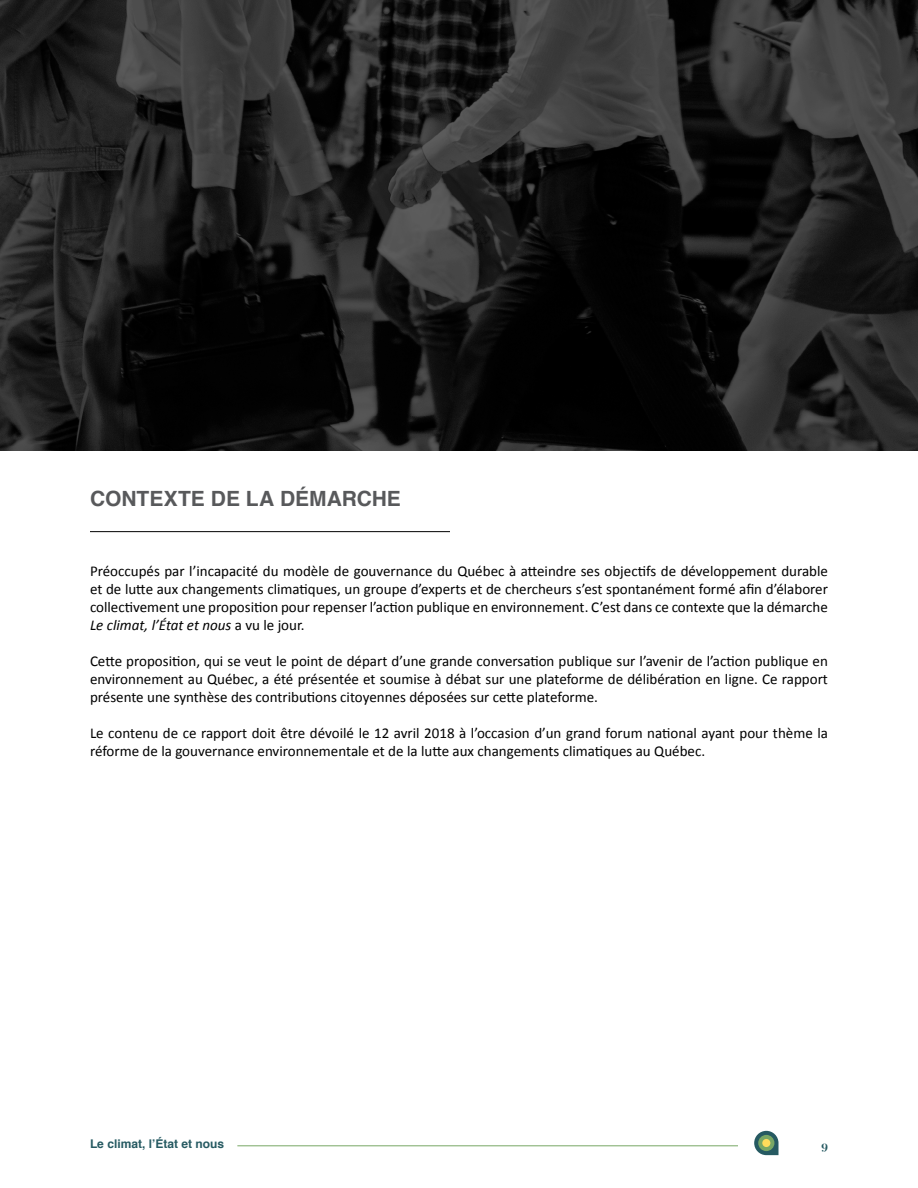
<style>
.page{position:relative;width:918px;height:1188px;background:#fff}
.page>*{position:absolute;margin:0;border:0;box-sizing:border-box;transform-origin:0 0}
.t1{font:700 21px "Helvetica";color:#58595b}
.t2{font:15px/18px "Calibri";color:#000;text-align:justify}
.t3{font:700 12px "Helvetica";color:#265a62}
.t4{font:700 12px "Bodoni Svty Two OSITCTT";color:#265a62}
.s1{font-style:italic}
</style>
<div class="page">
<svg style="left:754px;top:1131px;width:24px;height:24px"></svg>
<div style="left:758px;top:1135px;width:16px;height:16px;background:#78a765;border-radius:50%"></div>
<div style="left:762px;top:1139px;width:8px;height:8px;background:#ffdc5b;border-radius:50%"></div>
<hr style="left:237px;top:1146px;width:501px;height:1px;background:#78a765">
<hr style="left:90px;top:531px;width:360px;height:1px;background:#000">
<svg style="left:0;top:0;width:918px;height:450px;background:#1f1f1f"></svg>
<h1 class="t1" style="left:90px;top:490px;width:312px">CONTEXTE DE LA DÉMARCHE</h1>
<p class="t2" style="left:90px;top:562px;width:740px">Préoccupés par l’incapacité du modèle de gouvernance du Québec à atteindre ses objectifs de développement durable et de lutte aux changements climatiques, un groupe d’experts et de chercheurs s’est spontanément formé afin d’élaborer collectivement une proposition pour repenser l’action publique en environnement. C’est dans ce contexte que la démarche <span class="s1">Le climat, l’État et nous</span> a vu le jour.</p>
<p class="t2" style="left:90px;top:652px;width:740px">Cette proposition, qui se veut le point de départ d’une grande conversation publique sur l’avenir de l’action publique en environnement au Québec, a été présentée et soumise à débat sur une plateforme de délibération en ligne. Ce rapport présente une synthèse des contributions citoyennes déposées sur cette plateforme.</p>
<p class="t2" style="left:90px;top:724px;width:739px">Le contenu de ce rapport doit être dévoilé le 12 avril 2018 à l’occasion d’un grand forum national ayant pour thème la réforme de la gouvernance environnementale et de la lutte aux changements climatiques au Québec.</p>
<p class="t3" style="left:90px;top:1138px;width:136px">LE CLIMAT, L’ÉTAT ET NOUS</p>
<p class="t4" style="left:822px;top:1137px;width:8px">9</p>
</div>
